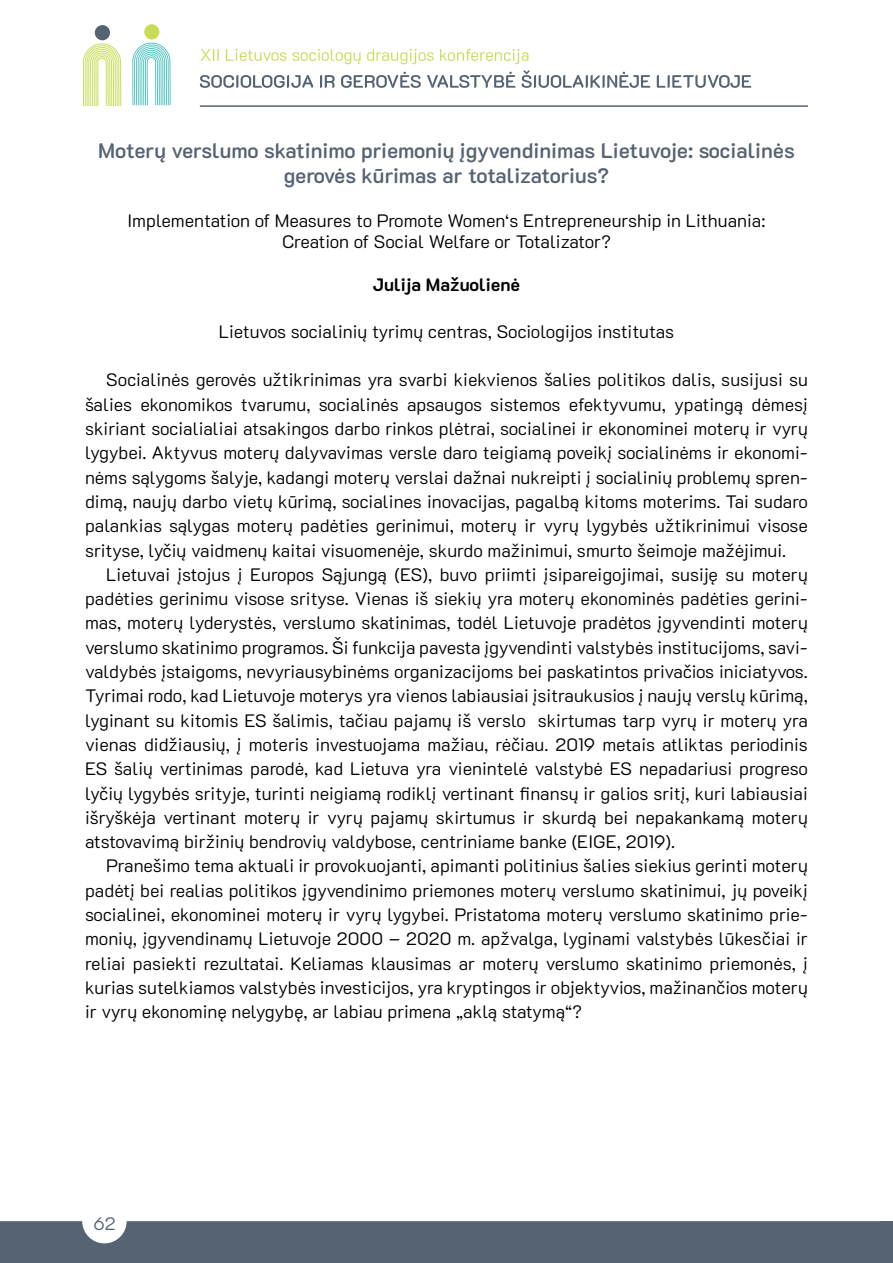
<style>
.page{position:relative;width:893px;height:1263px;background:#fff}
.page>*{position:absolute;margin:0;border:0;box-sizing:border-box;transform-origin:0 0}
.t1{font:600 21px/25.2px "K2 D";color:#566372;text-align:center}
.t2{font:300 18px/24.3px "K2 D";color:#000;text-align:justify}
.t3{font:700 18px "K2 D";color:#000}
.t4{font:300 18px "K2 D";color:#566372}
</style>
<div class="page">
<div style="left:0;top:1221px;width:893px;height:42px;background:#566372"></div>
<svg style="left:83px;top:43px;width:38px;height:63px"></svg>
<div style="left:95px;top:25px;width:15px;height:15px;background:#566372;border-radius:50%"></div>
<svg style="left:132px;top:43px;width:39px;height:62px"></svg>
<div style="left:144px;top:24px;width:15px;height:15px;background:#c9dc58;border-radius:50%"></div>
<svg style="left:201px;top:49px;width:18px;height:12px"></svg>
<svg style="left:226px;top:49px;width:61px;height:12px"></svg>
<svg style="left:293px;top:49px;width:68px;height:15px"></svg>
<svg style="left:367px;top:49px;width:67px;height:15px"></svg>
<svg style="left:440px;top:49px;width:88px;height:15px"></svg>
<svg style="left:200px;top:75px;width:113px;height:13px"></svg>
<svg style="left:320px;top:75px;width:15px;height:13px"></svg>
<svg style="left:341px;top:72px;width:80px;height:16px"></svg>
<svg style="left:427px;top:72px;width:88px;height:16px"></svg>
<svg style="left:522px;top:70px;width:128px;height:18px"></svg>
<svg style="left:657px;top:75px;width:94px;height:13px"></svg>
<hr style="left:200px;top:105px;width:608px;height:2px;background:#576274">
<p class="t1" style="left:98px;top:138px;width:698px">Moterų verslumo skatinimo priemonių įgyvendinimas Lietuvoje: socialinės gerovės kūrimas ar totalizatorius?</p>
<p class="t2" style="left:127px;top:209px;width:639px;line-height:21.6px;text-align:center">Implementation of Measures to Promote Women‘s Entrepreneurship in Lithuania:<br>Creation of Social Welfare or Totalizator?</p>
<p class="t3" style="left:373px;top:275px;width:149px">Julija Mažuolienė</p>
<p class="t2" style="left:219px;top:319px;width:457px">Lietuvos socialinių tyrimų centras, Sociologijos institutas</p>
<p class="t2" style="left:85px;top:368px;width:724px;text-indent:21px">Socialinės gerovės užtikrinimas yra svarbi kiekvienos šalies politikos dalis, susijusi su šalies ekonomikos tvarumu, socialinės apsaugos sistemos efektyvumu, ypatingą dėmesį skiriant socialialiai atsakingos darbo rinkos plėtrai, socialinei ir ekonominei moterų ir vyrų lygybei. Aktyvus moterų dalyvavimas versle daro teigiamą poveikį socialinėms ir ekonomi&shy;nėms sąlygoms šalyje, kadangi moterų verslai dažnai nukreipti į socialinių problemų spren&shy;dimą, naujų darbo vietų kūrimą, socialines inovacijas, pagalbą kitoms moterims. Tai sudaro palankias sąlygas moterų padėties gerinimui, moterų ir vyrų lygybės užtikrinimui visose srityse, lyčių vaidmenų kaitai visuomenėje, skurdo mažinimui, smurto šeimoje mažėjimui.</p>
<p class="t2" style="left:85px;top:562px;width:724px;text-indent:21px">Lietuvai įstojus į Europos Sąjungą (ES), buvo priimti įsipareigojimai, susiję su moterų padėties gerinimu visose srityse. Vienas iš siekių yra moterų ekonominės padėties gerini&shy;mas, moterų lyderystės, verslumo skatinimas, todėl Lietuvoje pradėtos įgyvendinti moterų verslumo skatinimo programos. Ši funkcija pavesta įgyvendinti valstybės institucijoms, savi&shy;valdybės įstaigoms, nevyriausybinėms organizacijoms bei paskatintos privačios iniciatyvos.<br>Tyrimai rodo, kad Lietuvoje moterys yra vienos labiausiai įsitraukusios į naujų verslų kūrimą, lyginant su kitomis ES šalimis, tačiau pajamų iš verslo skirtumas tarp vyrų ir moterų yra vienas didžiausių, į moteris investuojama mažiau, rėčiau. 2019 metais atliktas periodinis ES šalių vertinimas parodė, kad Lietuva yra vienintelė valstybė ES nepadariusi progreso lyčių lygybės srityje, turinti neigiamą rodiklį vertinant finansų ir galios sritį, kuri labiausiai išryškėja vertinant moterų ir vyrų pajamų skirtumus ir skurdą bei nepakankamą moterų atstovavimą biržinių bendrovių valdybose, centriniame banke (EIGE, 2019).</p>
<p class="t2" style="left:85px;top:854px;width:724px;text-indent:21px">Pranešimo tema aktuali ir provokuojanti, apimanti politinius šalies siekius gerinti moterų padėtį bei realias politikos įgyvendinimo priemones moterų verslumo skatinimui, jų poveikį socialinei, ekonominei moterų ir vyrų lygybei. Pristatoma moterų verslumo skatinimo prie&shy;monių, įgyvendinamų Lietuvoje 2000 – 2020 m. apžvalga, lyginami valstybės lūkesčiai ir reliai pasiekti rezultatai. Keliamas klausimas ar moterų verslumo skatinimo priemonės, į kurias sutelkiamos valstybės investicijos, yra kryptingos ir objektyvios, mažinančios moterų ir vyrų ekonominę nelygybę, ar labiau primena „aklą statymą“?</p>
<p class="t4" style="left:93px;top:1213px;width:24px">62</p>
</div>
